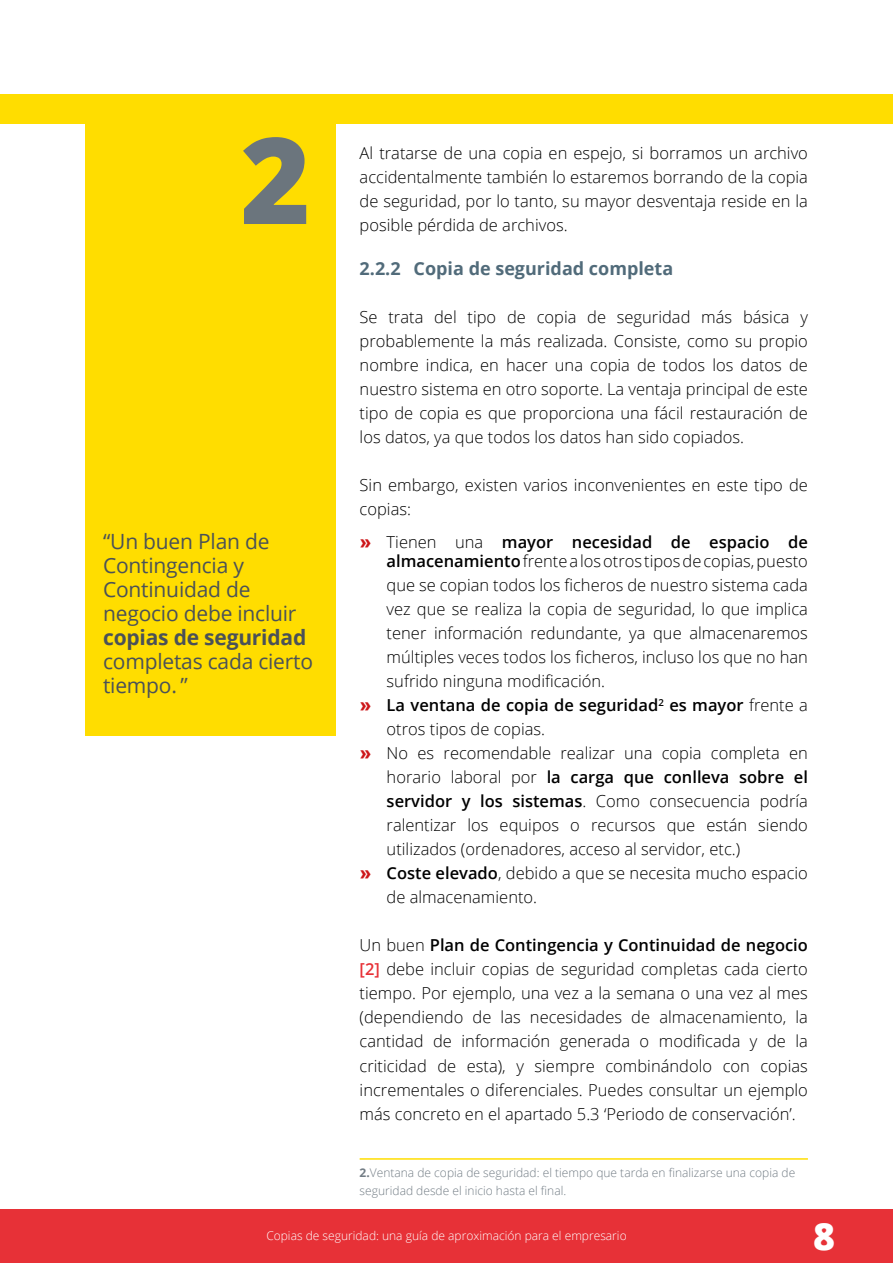
<style>
.page{position:relative;width:893px;height:1263px;background:#fff}
.page>*{position:absolute;margin:0;border:0;box-sizing:border-box;transform-origin:0 0}
.t1{font:800 120px "Open Sans";color:#6b757d}
.t2{font:800 37.5px "Open Sans";color:#fff}
.t3{font:21px/24px "Open Sans";letter-spacing:-.01em;color:#4a5158}
.t4{font:700 21px "Open Sans";letter-spacing:-.01em;color:#4a5158}
.t5{font:700 18px "Open Sans";color:#516b7a}
.t6{font:300 16.5px/24px "Open Sans";color:#000;text-align:justify}
.t7{font:600 16.5px "Open Sans";color:#000}
.t8{font:300 12px/18px "Open Sans";color:#737d85}
.t9{font:300 12px "Open Sans";color:#fff}
.s1{font-family:"Arial";font-weight:900;font-size:18px;color:#cd171a}
.s2{font-weight:600}
.s3{font-weight:300}
.s4{font-weight:600;color:#e73137}
.s5{font-weight:700}
</style>
<div class="page">
<div style="left:0;top:1209px;width:893px;height:54px;background:#e73137"></div>
<div style="left:0;top:95px;width:893px;height:29px;background:#fd0"></div>
<div style="left:85px;top:95px;width:251px;height:641px;background:#fd0"></div>
<hr style="left:360px;top:1158px;width:448px;height:2px;background:#ffde00">
<h1 class="t1" style="left:240px;top:89px;width:72px">2</h1>
<p class="t3" style="left:103px;top:528px;width:195px">“Un buen Plan de<br>Contingencia y<br>Continuidad de negocio debe incluir</p>
<p class="t4" style="left:103px;top:622px;width:205px">copias de seguridad</p>
<p class="t3" style="left:103px;top:648px;width:211px">completas cada cierto tiempo. ”</p>
<p class="t6" style="left:360px;top:141px;width:450px">Al tratarse de una copia en espejo, si borramos un archivo accidentalmente también lo estaremos borrando de la copia de seguridad, por lo tanto, su mayor desventaja reside en la posible pérdida de archivos.</p>
<p class="t5" style="left:360px;top:255px;width:315px">2.2.2 Copia de seguridad completa</p>
<p class="t6" style="left:360px;top:304px;width:450px">Se trata del tipo de copia de seguridad más básica y probablemente la más realizada. Consiste, como su propio nombre indica, en hacer una copia de todos los datos de nuestro sistema en otro soporte. La ventaja principal de este tipo de copia es que proporciona una fácil restauración de los datos, ya que todos los datos han sido copiados.</p>
<p class="t6" style="left:360px;top:472px;width:450px">Sin embargo, existen varios inconvenientes en este tipo de copias:</p>
<p class="t6" style="left:360px;top:531px;width:450px;line-height:19.8px;text-align:right"><span class="s1">»</span> Tienen una <span class="s2">mayor necesidad de espacio de almacenamiento</span> frente a los otros tipos de copias, puesto</p>
<p class="t6" style="left:387px;top:573px;width:423px">que se copian todos los ficheros de nuestro sistema cada</p>
<p class="t6" style="left:387px;top:597px;width:423px">vez que se realiza la copia de seguridad, lo que implica</p>
<p class="t6" style="left:387px;top:621px;width:423px">tener información redundante, ya que almacenaremos</p>
<p class="t6" style="left:387px;top:645px;width:423px">múltiples veces todos los ficheros, incluso los que no han</p>
<p class="t6" style="left:387px;top:669px;width:220px">sufrido ninguna modificación.</p>
<p class="t7" style="left:360px;top:694px;width:450px"><span class="s1">»</span> La ventana de copia de seguridad<sup>2</sup><sup>8</sup>es mayor <span class="s3">frente a</span></p>
<p class="t6" style="left:387px;top:717px;width:160px">otros tipos de copias.</p>
<p class="t6" style="left:360px;top:741px;width:450px"><span class="s1">»</span> No es recomendable realizar una copia completa en</p>
<p class="t7" style="left:387px;top:766px;width:423px"><span class="s3">horario laboral por</span> la carga que conlleva sobre el</p>
<p class="t6" style="left:387px;top:789px;width:423px"><span class="s2">servidor y los sistemas</span>. Como consecuencia podría</p>
<p class="t6" style="left:387px;top:813px;width:423px">ralentizar los equipos o recursos que están siendo</p>
<p class="t6" style="left:387px;top:837px;width:355px">utilizados (ordenadores, acceso al servidor, etc.)</p>
<p class="t6" style="left:360px;top:861px;width:450px"><span class="s1">»</span> <span class="s2">Coste elevado</span>, debido a que se necesita mucho espacio</p>
<p class="t6" style="left:387px;top:885px;width:152px">de almacenamiento.</p>
<p class="t6" style="left:360px;top:933px;width:450px">Un buen <span class="s2">Plan de Contingencia y Continuidad de negocio </span><span class="s4">[2]</span> debe incluir copias de seguridad completas cada cierto tiempo. Por ejemplo, una vez a la semana o una vez al mes (dependiendo de las necesidades de almacenamiento, la cantidad de información generada o modificada y de la criticidad de esta), y siempre combinándolo con copias incrementales o diferenciales. Puedes consultar un ejemplo más concreto en el apartado 5.3 ‘Periodo de conservación’.</p>
<p class="t8" style="left:360px;top:1163px;width:437px"><span class="s5">2.</span>Ventana de copia de seguridad: el tiempo que tarda en finalizarse una copia de seguridad desde el inicio hasta el final.</p>
<p class="t9" style="left:266px;top:1228px;width:362px">Copias de seguridad: una guía de aproximación para el empresario</p>
<h2 class="t2" style="left:813px;top:1208px;width:23px">8</h2>
</div>
